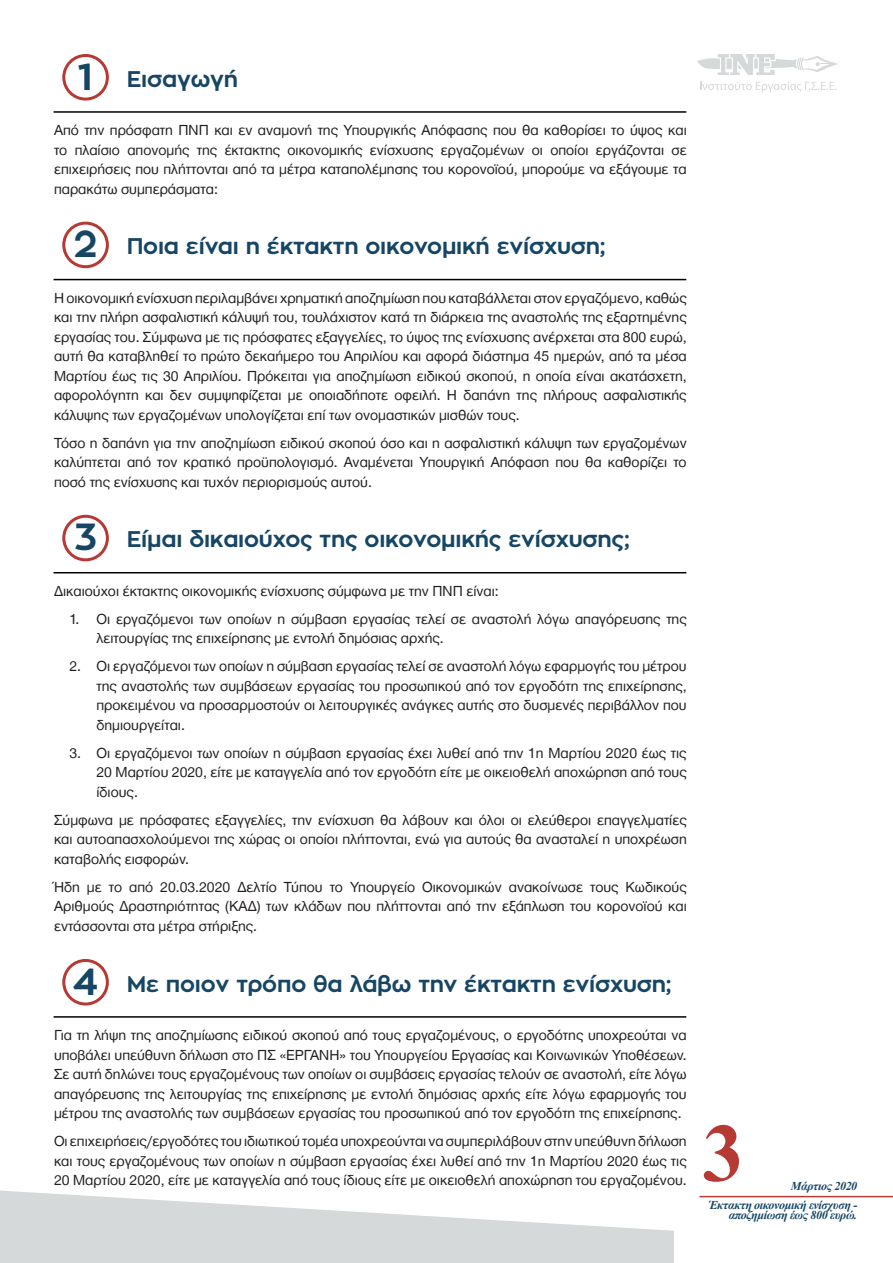
<style>
.page{position:relative;width:893px;height:1263px;background:#fff}
.page>*{position:absolute;margin:0;border:0;box-sizing:border-box;transform-origin:0 0}
.t1{font:700 82.5px "Times New Roman";color:#b73934}
.t2{font:700 37.5px "Zona Pro";color:#164664}
.t3{font:700 22.5px "Zona Pro";letter-spacing:-.01em;color:#164664}
.t4{font:15px/19.5px "Helvetica Neue Greek";color:#231f20;text-align:justify}
.t5{font:italic 700 12px/18.5px "Times New Roman";letter-spacing:-.03em;color:#164664;text-align:right}
</style>
<div class="page">
<hr style="left:699px;top:1196px;width:194px;height:1px;background:#b73934">
<svg style="left:700px;top:82px;width:137px;height:10px"></svg>
<svg style="left:697px;top:54px;width:141px;height:21px"></svg>
<svg style="left:0;top:1190px;width:674px;height:73px;fill:#d6d9da"></svg>
<hr style="left:54px;top:111px;width:632px;height:2px;background:#000">
<hr style="left:54px;top:279px;width:632px;height:1px;background:#000">
<hr style="left:54px;top:572px;width:632px;height:1px;background:#000">
<div style="left:62px;top:54px;width:47px;height:47px;border:3px solid #b73934;border-radius:50%"></div>
<div style="left:62px;top:222px;width:47px;height:46px;border:3px solid #b73934;border-radius:50%"></div>
<div style="left:62px;top:515px;width:47px;height:46px;border:3px solid #b73934;border-radius:50%"></div>
<hr style="left:54px;top:1016px;width:632px;height:2px;background:#000">
<div style="left:62px;top:959px;width:47px;height:46px;border:3px solid #b73934;border-radius:50%"></div>
<p class="t2" style="left:78px;top:52px;width:17px">1</p>
<p class="t3" style="left:127px;top:64px;width:113px">Εισαγωγή</p>
<p class="t4" style="left:54px;top:120px;width:634px">Από την πρόσφατη ΠΝΠ και εν αναμονή της Υπουργικής Απόφασης που θα καθορίσει το ύψος και το πλαίσιο απονομής της έκτακτης οικονομικής ενίσχυσης εργαζομένων οι οποίοι εργάζονται σε επιχειρήσεις που πλήττονται από τα μέτρα καταπολέμησης του κορονοϊού, μπορούμε να εξάγουμε τα παρακάτω συμπεράσματα:</p>
<p class="t2" style="left:74px;top:219px;width:25px">2</p>
<p class="t3" style="left:127px;top:232px;width:480px">Ποια είναι η έκτακτη οικονομική ενίσχυση;</p>
<p class="t4" style="left:54px;top:288px;width:634px">Η οικονομική ενίσχυση περιλαμβάνει χρηματική αποζημίωση που καταβάλλεται στον εργαζόμενο, καθώς και την πλήρη ασφαλιστική κάλυψή του, τουλάχιστον κατά τη διάρκεια της αναστολής της εξαρτημένης εργασίας του. Σύμφωνα με τις πρόσφατες εξαγγελίες, το ύψος της ενίσχυσης ανέρχεται στα 800 ευρώ, αυτή θα καταβληθεί το πρώτο δεκαήμερο του Απριλίου και αφορά διάστημα 45 ημερών, από τα μέσα Μαρτίου έως τις 30 Απριλίου. Πρόκειται για αποζημίωση ειδικού σκοπού, η οποία είναι ακατάσχετη, αφορολόγητη και δεν συμψηφίζεται με οποιαδήποτε οφειλή. Η δαπάνη της πλήρους ασφαλιστικής κάλυψης των εργαζομένων υπολογίζεται επί των ονομαστικών μισθών τους.</p>
<p class="t4" style="left:54px;top:433px;width:634px">Τόσο η δαπάνη για την αποζημίωση ειδικού σκοπού όσο και η ασφαλιστική κάλυψη των εργαζομένων καλύπτεται από τον κρατικό προϋπολογισμό. Αναμένεται Υπουργική Απόφαση που θα καθορίζει το ποσό της ενίσχυσης και τυχόν περιορισμούς αυτού.</p>
<p class="t2" style="left:74px;top:513px;width:25px">3</p>
<p class="t3" style="left:127px;top:525px;width:505px">Είμαι δικαιούχος της οικονομικής ενίσχυσης;</p>
<p class="t4" style="left:54px;top:581px;width:446px">Δικαιούχοι έκτακτης οικονομικής ενίσχυσης σύμφωνα με την ΠΝΠ είναι:</p>
<p class="t4" style="left:97px;top:609px;width:592px;text-indent:-27px">1. Οι εργαζόμενοι των οποίων η σύμβαση εργασίας τελεί σε αναστολή λόγω απαγόρευσης της λειτουργίας της επιχείρησης με εντολή δημόσιας αρχής.</p>
<p class="t4" style="left:97px;top:657px;width:592px;text-indent:-27px">2. Οι εργαζόμενοι των οποίων η σύμβαση εργασίας τελεί σε αναστολή λόγω εφαρμογής του μέτρου της αναστολής των συμβάσεων εργασίας του προσωπικού από τον εργοδότη της επιχείρησης, προκειμένου να προσαρμοστούν οι λειτουργικές ανάγκες αυτής στο δυσμενές περιβάλλον που δημιουργείται.</p>
<p class="t4" style="left:97px;top:743px;width:592px;text-indent:-27px">3. Οι εργαζόμενοι των οποίων η σύμβαση εργασίας έχει λυθεί από την 1η Μαρτίου 2020 έως τις 20 Μαρτίου 2020, είτε με καταγγελία από τον εργοδότη είτε με οικειοθελή αποχώρηση από τους ίδιους.</p>
<p class="t4" style="left:54px;top:810px;width:634px">Σύμφωνα με πρόσφατες εξαγγελίες, την ενίσχυση θα λάβουν και όλοι οι ελεύθεροι επαγγελματίες και αυτοαπασχολούμενοι της χώρας οι οποίοι πλήττονται, ενώ για αυτούς θα ανασταλεί η υποχρέωση καταβολής εισφορών.</p>
<p class="t4" style="left:54px;top:877px;width:634px">Ήδη με το από 20.03.2020 Δελτίο Τύπου το Υπουργείο Οικονομικών ανακοίνωσε τους Κωδικούς Αριθμούς Δραστηριότητας (ΚΑΔ) των κλάδων που πλήττονται από την εξάπλωση του κορονοϊού και εντάσσονται στα μέτρα στήριξης.</p>
<p class="t2" style="left:73px;top:957px;width:27px">4</p>
<p class="t3" style="left:127px;top:969px;width:546px">Με ποιον τρόπο θα λάβω την έκτακτη ενίσχυση;</p>
<p class="t4" style="left:54px;top:1025px;width:634px">Για τη λήψη της αποζημίωσης ειδικού σκοπού από τους εργαζομένους, ο εργοδότης υποχρεούται να υποβάλει υπεύθυνη δήλωση στο ΠΣ «ΕΡΓΑΝΗ» του Υπουργείου Εργασίας και Κοινωνικών Υποθέσεων.<br>Σε αυτή δηλώνει τους εργαζομένους των οποίων οι συμβάσεις εργασίας τελούν σε αναστολή, είτε λόγω απαγόρευσης της λειτουργίας της επιχείρησης με εντολή δημόσιας αρχής είτε λόγω εφαρμογής του μέτρου της αναστολής των συμβάσεων εργασίας του προσωπικού από τον εργοδότη της επιχείρησης.</p>
<p class="t4" style="left:54px;top:1131px;width:634px">Οι επιχειρήσεις/εργοδότες του ιδιωτικού τομέα υποχρεούνται να συμπεριλάβουν στην υπεύθυνη δήλωση και τους εργαζομένους των οποίων η σύμβαση εργασίας έχει λυθεί από την 1η Μαρτίου 2020 έως τις 20 Μαρτίου 2020, είτε με καταγγελία από τους ίδιους είτε με οικειοθελή αποχώρηση του εργαζομένου.</p>
<p class="t1" style="left:702px;top:1096px;width:43px">3</p>
<p class="t5" style="left:708px;top:1176px;width:150px">Μάρτιος 2020<br>Έκτακτη οικονομική ενίσχυση -</p>
<p class="t5" style="left:729px;top:1205px;width:130px">αποζημίωση έως 800 ευρώ.</p>
</div>
